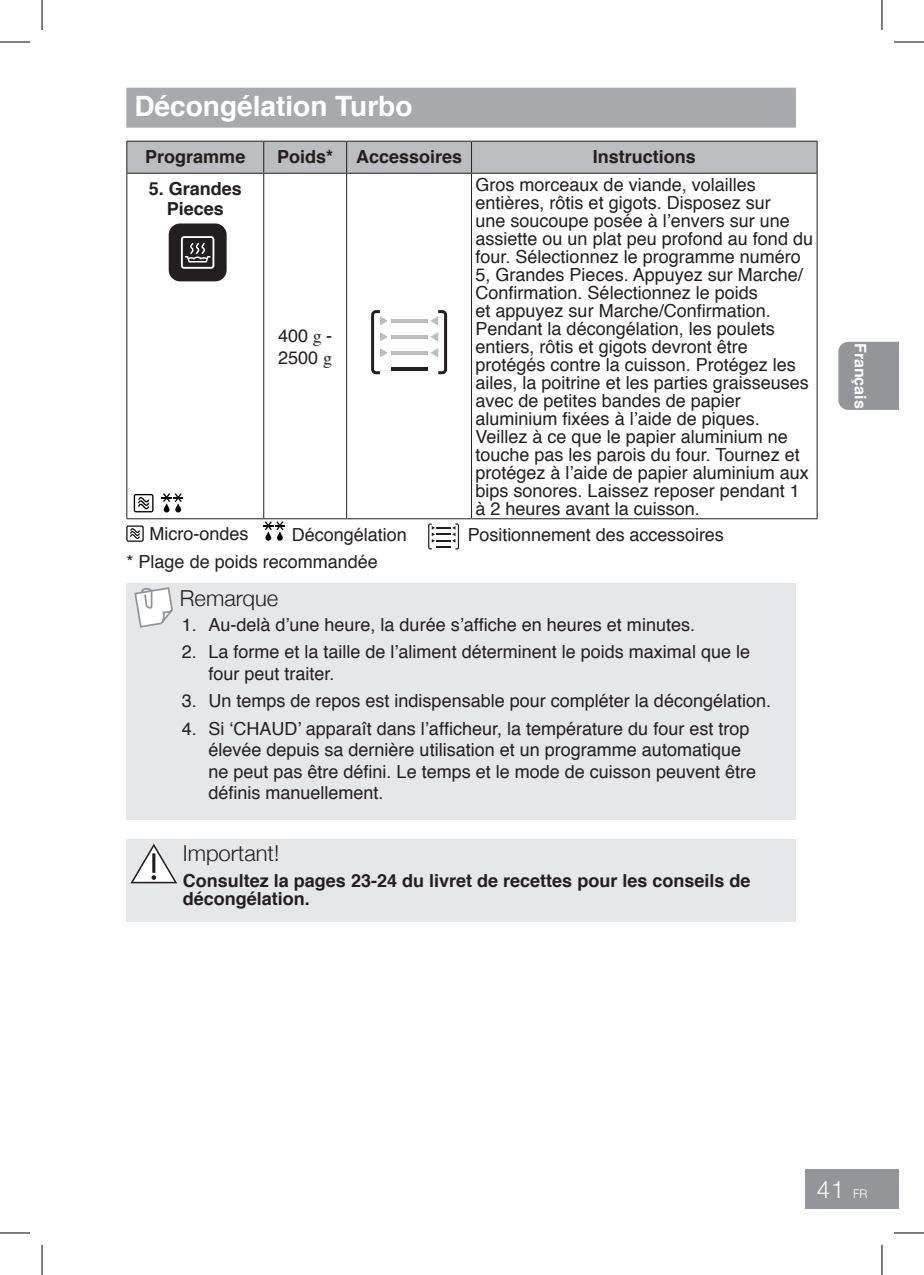
<style>
.page{position:relative;width:924px;height:1275px;background:#fff}
.page>*{position:absolute;margin:0;border:0;box-sizing:border-box;transform-origin:0 0}
.t1{font:700 28px "Helvetica";color:#fff}
.t2{font:300 24px "Helvetica Neue";color:#fff}
.t3{font:300 22px "Helvetica Neue";color:#231f20}
.t4{font:18px/18px "Helvetica";color:#231f20}
.t5{font:700 18px/18px "Helvetica";color:#231f20}
.t6{font:700 16px "Helvetica";color:#fff}
.s1{font-family:"Times"}
.s2{font-size:12px}
</style>
<div class="page">
<div style="left:805px;top:1169px;width:93px;height:39px;background:#939598"></div>
<div style="left:838px;top:342px;width:60px;height:68px;background:#939598"></div>
<div style="left:126px;top:88px;width:669px;height:40px;background:#a8a9ad"></div>
<div style="left:126px;top:583px;width:669px;height:236px;background:#e6e7e9"></div>
<svg style="left:134px;top:588px;width:38px;height:40px"></svg>
<div style="left:126px;top:839px;width:669px;height:82px;background:#e6e7e9"></div>
<svg style="left:130px;top:843px;width:47px;height:40px"></svg>
<div style="left:127px;top:142px;width:689px;height:31px;background:#bcbdc0"></div>
<hr style="left:126px;top:173px;width:137px;height:1px;background:#231f20">
<hr style="left:126px;top:174px;width:1px;height:344px;background:#231f20">
<hr style="left:263px;top:173px;width:83px;height:1px;background:#231f20">
<hr style="left:263px;top:174px;width:1px;height:344px;background:#231f20">
<hr style="left:346px;top:173px;width:125px;height:1px;background:#231f20">
<hr style="left:346px;top:174px;width:1px;height:344px;background:#231f20">
<hr style="left:471px;top:173px;width:346px;height:1px;background:#231f20">
<hr style="left:471px;top:174px;width:1px;height:344px;background:#231f20">
<hr style="left:816px;top:174px;width:1px;height:344px;background:#231f20">
<hr style="left:126px;top:518px;width:137px;height:1px;background:#231f20">
<hr style="left:263px;top:518px;width:83px;height:1px;background:#231f20">
<hr style="left:346px;top:518px;width:125px;height:1px;background:#231f20">
<hr style="left:471px;top:518px;width:346px;height:1px;background:#231f20">
<hr style="left:126px;top:141px;width:137px;height:1px;background:#231f20">
<hr style="left:126px;top:142px;width:1px;height:31px;background:#231f20">
<hr style="left:263px;top:141px;width:83px;height:1px;background:#231f20">
<hr style="left:263px;top:142px;width:1px;height:31px;background:#231f20">
<hr style="left:346px;top:141px;width:125px;height:1px;background:#231f20">
<hr style="left:346px;top:142px;width:1px;height:31px;background:#231f20">
<hr style="left:471px;top:141px;width:346px;height:1px;background:#231f20">
<hr style="left:471px;top:142px;width:1px;height:31px;background:#231f20">
<hr style="left:816px;top:142px;width:1px;height:31px;background:#231f20">
<hr style="left:390px;top:319px;width:37px;height:3px;background:#bcbdc0">
<hr style="left:390px;top:335px;width:37px;height:3px;background:#bcbdc0">
<hr style="left:390px;top:351px;width:37px;height:3px;background:#bcbdc0">
<hr style="left:390px;top:367px;width:37px;height:3px;background:#231f20">
<svg style="left:430px;top:310px;width:17px;height:64px"></svg>
<svg style="left:371px;top:310px;width:17px;height:64px"></svg>
<div style="left:169px;top:223px;width:57px;height:58px;background:#231f20;border-radius:11px"></div>
<svg style="left:181px;top:236px;width:33px;height:33px"></svg>
<svg style="left:134px;top:494px;width:19px;height:18px"></svg>
<svg style="left:161px;top:493px;width:22px;height:19px"></svg>
<svg style="left:126px;top:525px;width:18px;height:17px"></svg>
<svg style="left:263px;top:521px;width:22px;height:19px"></svg>
<svg style="left:428px;top:523px;width:31px;height:26px"></svg>
<hr style="left:0;top:42px;width:30px;height:1px;background:#000">
<hr style="left:893px;top:42px;width:30px;height:1px;background:#000">
<hr style="left:0;top:1232px;width:30px;height:1px;background:#000">
<hr style="left:893px;top:1232px;width:30px;height:1px;background:#000">
<hr style="left:42px;top:0;width:1px;height:30px;background:#000">
<hr style="left:42px;top:1245px;width:1px;height:30px;background:#000">
<hr style="left:881px;top:0;width:1px;height:30px;background:#000">
<hr style="left:881px;top:1245px;width:1px;height:30px;background:#000">
<h1 class="t1" style="left:134px;top:84px;width:279px">Décongélation Turbo</h1>
<p class="t5" style="left:145px;top:148px;width:102px">Programme</p>
<p class="t5" style="left:277px;top:148px;width:58px">Poids*</p>
<p class="t5" style="left:356px;top:148px;width:108px">Accessoires</p>
<p class="t5" style="left:592px;top:148px;width:105px">Instructions</p>
<p class="t5" style="left:149px;top:179px;width:95px;line-height:20px;text-align:center">5. Grandes<br>Pieces</p>
<p class="t4" style="left:475px;top:176px;width:339px">Gros morceaux de viande, volailles entières, rôtis et gigots. Disposez sur<br>une soucoupe posée à l’envers sur une assiette ou un plat peu profond au fond du four. Sélectionnez le programme numéro 5, Grandes Pieces. Appuyez sur Marche/ Confirmation. Sélectionnez le poids<br>et appuyez sur Marche/Confirmation.<br>Pendant la décongélation, les poulets entiers, rôtis et gigots devront être protégés contre la cuisson. Protégez les ailes, la poitrine et les parties graisseuses avec de petites bandes de papier aluminium fixées à l’aide de piques.<br>Veillez à ce que le papier aluminium ne touche pas les parois du four. Tournez et protégez à l’aide de papier aluminium aux bips sonores. Laissez reposer pendant 1 à 2 heures avant la cuisson.</p>
<p class="t4" style="left:278px;top:325px;width:56px;line-height:21.6px">400 <span class="s1">g</span> -<br>2500 <span class="s1">g</span></p>
<p class="t4" style="left:149px;top:525px;width:101px">Micro-ondes</p>
<p class="t4" style="left:292px;top:527px;width:117px">Décongélation</p>
<p class="t4" style="left:467px;top:526px;width:258px">Positionnement des accessoires</p>
<p class="t4" style="left:126px;top:553px;width:253px">* Plage de poids recommandée</p>
<p class="t3" style="left:180px;top:581px;width:100px">Remarque</p>
<p class="t4" style="left:182px;top:616px;width:514px">1. Au-delà d’une heure, la durée s’affiche en heures et minutes.</p>
<p class="t4" style="left:208px;top:642px;width:543px;line-height:21.6px;text-indent:-26px">2. La forme et la taille de lʼaliment déterminent le poids maximal que le four peut traiter.</p>
<p class="t4" style="left:182px;top:692px;width:590px">3. Un temps de repos est indispensable pour compléter la décongélation.</p>
<p class="t4" style="left:208px;top:718px;width:549px;line-height:21.6px;text-indent:-26px">4. Si ‘CHAUD’ apparaît dans l’afficheur, la température du four est trop élevée depuis sa dernière utilisation et un programme automatique ne peut pas être défini. Le temps et le mode de cuisson peuvent être définis manuellement.</p>
<p class="t3" style="left:183px;top:835px;width:98px">Important!</p>
<p class="t5" style="left:183px;top:872px;width:569px">Consultez la pages 23-24 du livret de recettes pour les conseils de décongélation.</p>
<p class="t6" style="left:873px;top:343px;width:67px;rotate:90deg">Français</p>
<h2 class="t2" style="left:816px;top:1169px;width:52px">41 <span class="s2">FR</span></h2>
</div>
